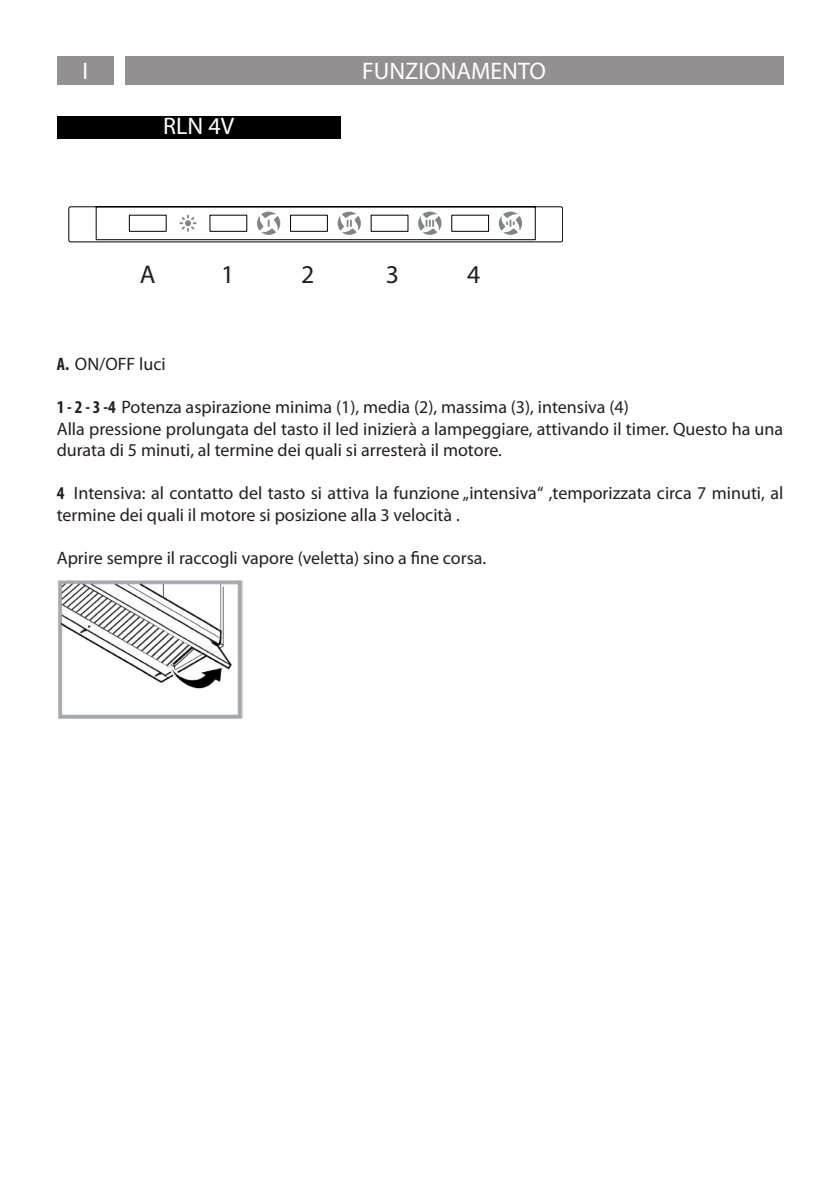
<style>
.page{position:relative;width:840px;height:1191px;background:#fff}
.page>*{position:absolute;margin:0;border:0;box-sizing:border-box;transform-origin:0 0}
.t1{font:25.8px "Myriad Pro";color:#231f20}
.t2{font:24px "Myriad Pro";color:#fff}
.t3{font:18px/21.6px "Myriad Pro";color:#231f20}
.s1{font-weight:700;font-stretch:condensed}
</style>
<div class="page">
<div style="left:125px;top:57px;width:657px;height:28px;background:#929090"></div>
<div style="left:57px;top:57px;width:56px;height:28px;background:#929090"></div>
<div style="left:57px;top:116px;width:283px;height:23px;background:#000"></div>
<svg style="left:68px;top:206px;width:494px;height:36px"></svg>
<img style="left:58px;top:580px;width:185px;height:139px">
<p class="t2" style="left:163px;top:111px;width:72px">RLN 4V</p>
<h2 class="t2" style="left:362px;top:56px;width:185px">FUNZIONAMENTO</h2>
<p class="t1" style="left:140px;top:258px;width:17px">A</p>
<p class="t1" style="left:221px;top:258px;width:15px">1</p>
<p class="t1" style="left:301px;top:258px;width:15px">2</p>
<p class="t1" style="left:385px;top:258px;width:15px">3</p>
<p class="t1" style="left:467px;top:258px;width:15px">4</p>
<p class="t3" style="left:57px;top:352px;width:110px"><span class="s1">A.</span> ON/OFF luci</p>
<p class="t3" style="left:57px;top:396px;width:573px"><span class="s1">1 - 2 - 3 -4</span> Potenza aspirazione minima (1), media (2), massima (3), intensiva (4)</p>
<p class="t3" style="left:57px;top:417px;width:727px">Alla pressione prolungata del tasto il led inizierà a lampeggiare, attivando il timer. Questo ha una durata di 5 minuti, al termine dei quali si arresterà il motore.</p>
<p class="t3" style="left:57px;top:482px;width:727px"><span class="s1">4</span> Intensiva: al contatto del tasto si attiva la funzione „intensiva“ ,temporizzata circa 7 minuti, al termine dei quali il motore si posizione alla 3 velocità .</p>
<p class="t3" style="left:57px;top:547px;width:431px">Aprire sempre il raccogli vapore (veletta) sino a fine corsa.</p>
</div>
